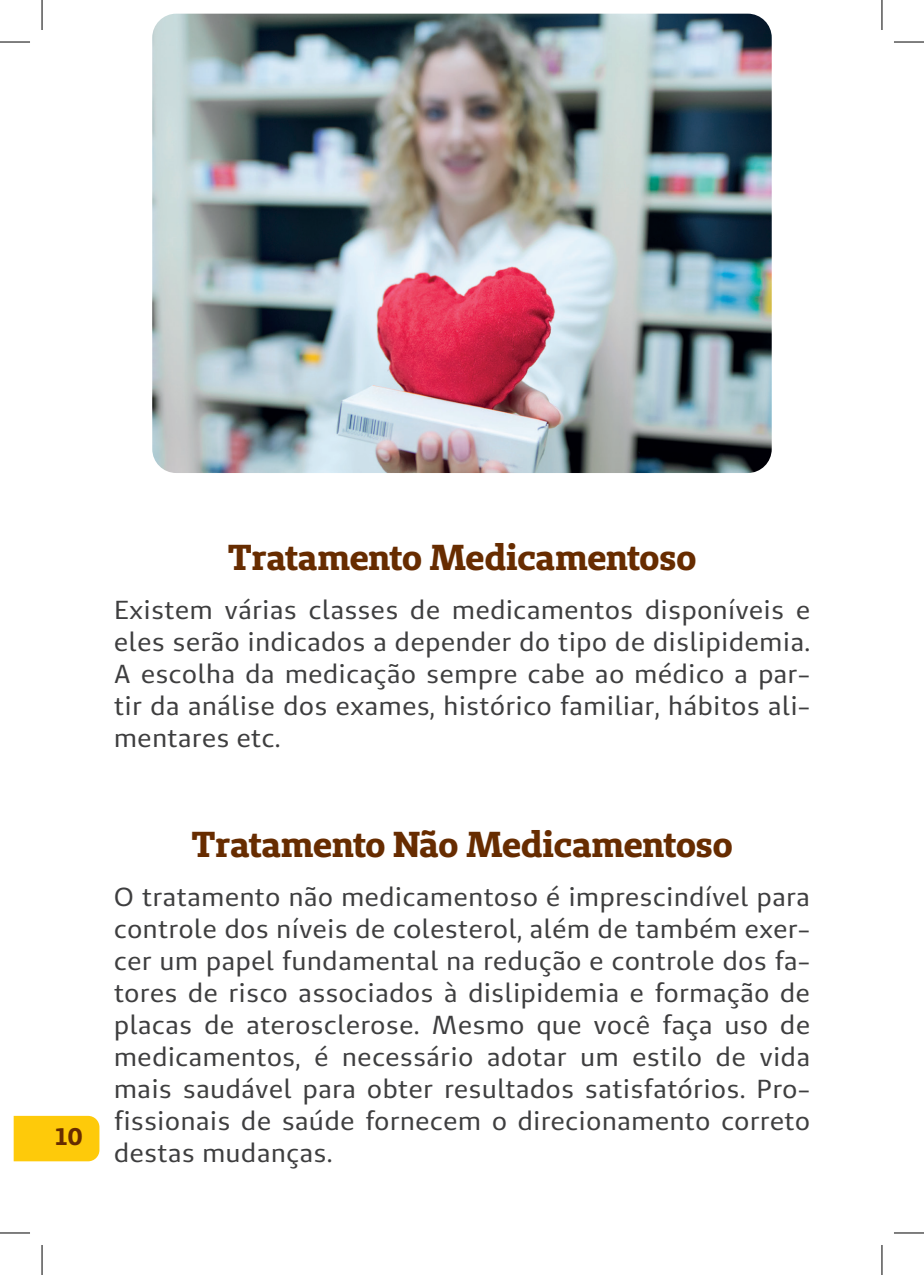
<style>
.page{position:relative;width:924px;height:1275px;background:#fff}
.page>*{position:absolute;margin:0;border:0;box-sizing:border-box;transform-origin:0 0}
.t1{font:700 36px "Unimed Slab";letter-spacing:-.01em;color:#672c00}
.t2{font:26px/32px "Unimed Sans";letter-spacing:.03em;color:#3e3e3f;text-align:justify}
.t3{font:700 24px "Unimed Sans";color:#672c00}
</style>
<div class="page">
<div style="left:14px;top:1115px;width:85px;height:46px;background:#feca0a"></div>
<img style="left:152px;top:14px;width:619px;height:459px">
<hr style="left:0;top:42px;width:30px;height:1px;background:#000">
<hr style="left:893px;top:42px;width:30px;height:1px;background:#000">
<hr style="left:0;top:1232px;width:30px;height:1px;background:#000">
<hr style="left:893px;top:1232px;width:30px;height:1px;background:#000">
<hr style="left:42px;top:0;width:1px;height:30px;background:#000">
<hr style="left:42px;top:1245px;width:1px;height:30px;background:#000">
<hr style="left:881px;top:0;width:1px;height:30px;background:#000">
<hr style="left:881px;top:1245px;width:1px;height:30px;background:#000">
<h1 class="t1" style="left:228px;top:533px;width:469px">Tratamento Medicamentoso</h1>
<p class="t2" style="left:114px;top:593px;width:697px">Existem várias classes de medicamentos disponíveis e eles serão indicados a depender do tipo de dislipidemia.<br>A escolha da medicação sempre cabe ao médico a par&shy;tir da análise dos exames, histórico familiar, hábitos ali&shy;mentares etc.</p>
<p class="t3" style="left:56px;top:1121px;width:28px">10</p>
<h1 class="t1" style="left:191px;top:820px;width:542px">Tratamento Não Medicamentoso</h1>
<p class="t2" style="left:114px;top:880px;width:697px">O tratamento não medicamentoso é imprescindível para controle dos níveis de colesterol, além de também exer&shy;cer um papel fundamental na redução e controle dos fa&shy;tores de risco associados à dislipidemia e formação de placas de aterosclerose. Mesmo que você faça uso de medicamentos, é necessário adotar um estilo de vida mais saudável para obter resultados satisfatórios. Pro&shy;fissionais de saúde fornecem o direcionamento correto destas mudanças.</p>
</div>
